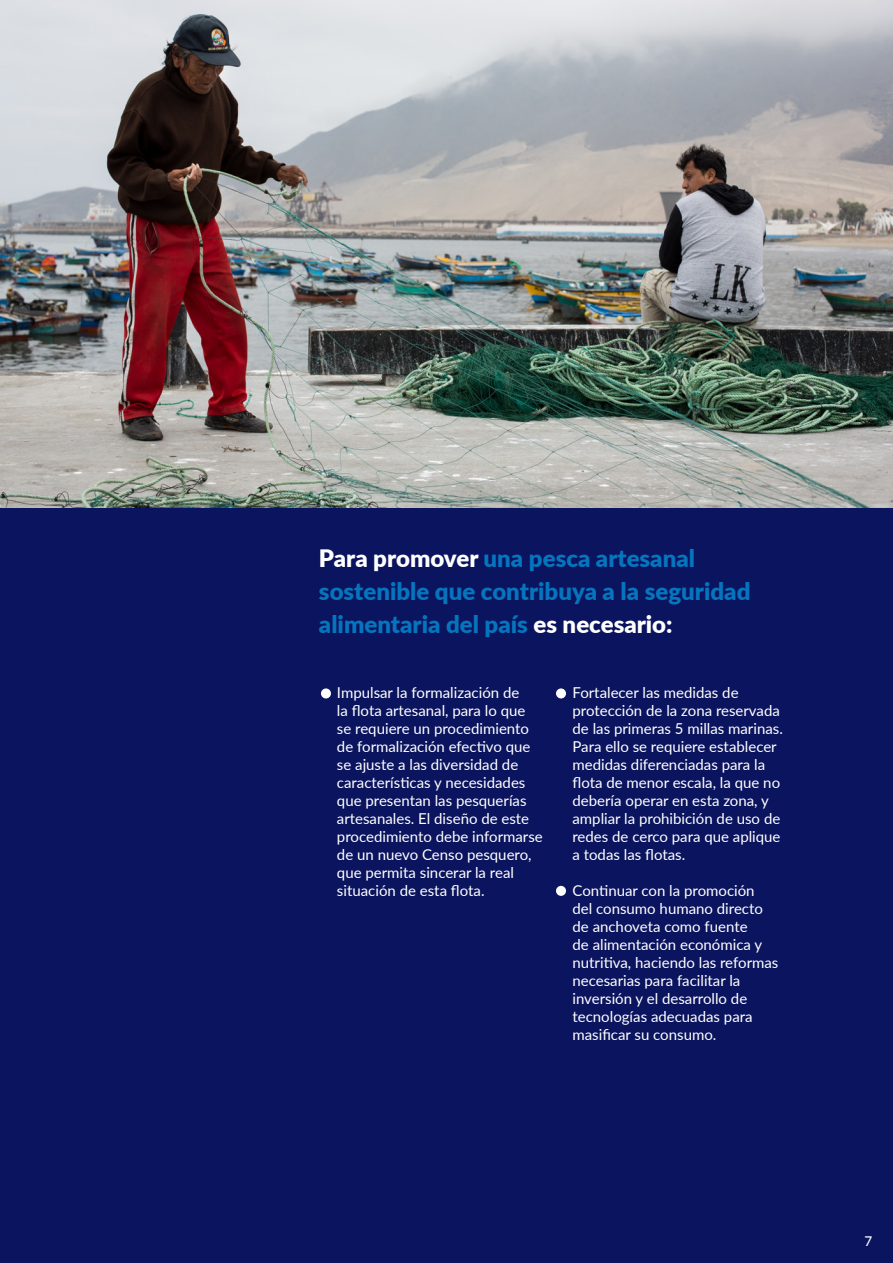
<style>
.page{position:relative;width:893px;height:1263px;background:#fff}
.page>*{position:absolute;margin:0;border:0;box-sizing:border-box;transform-origin:0 0}
.t1{font:900 24px/33px "Lato";color:#0575bd}
.t2{font:15px/18px "Lato";color:#fff}
.t3{font:500 13.5px "Lato";color:#fff}
.s1{color:#fff}
</style>
<div class="page">
<div style="left:0;top:493px;width:893px;height:770px;background:#0b145e"></div>
<img style="left:0;top:0;width:893px;height:508px">
<div style="left:321px;top:688px;width:10px;height:10px;background:#fff;border-radius:50%"></div>
<div style="left:556px;top:688px;width:10px;height:10px;background:#fff;border-radius:50%"></div>
<div style="left:556px;top:886px;width:10px;height:10px;background:#fff;border-radius:50%"></div>
<p class="t1" style="left:319px;top:541px;width:433px"><span class="s1">Para promover</span> una pesca artesanal sostenible que contribuya a la seguridad alimentaria del país <span class="s1">es necesario:</span></p>
<p class="t2" style="left:337px;top:683px;width:207px">Impulsar la formalización de<br>la flota artesanal, para lo que se requiere un procedimiento de formalización efectivo que se ajuste a las diversidad de características y necesidades que presentan las pesquerías artesanales. El diseño de este procedimiento debe informarse de un nuevo Censo pesquero, que permita sincerar la real situación de esta flota.</p>
<p class="t2" style="left:572px;top:683px;width:212px">Fortalecer las medidas de protección de la zona reservada de las primeras 5 millas marinas.<br>Para ello se requiere establecer medidas diferenciadas para la flota de menor escala, la que no debería operar en esta zona, y ampliar la prohibición de uso de redes de cerco para que aplique a todas las flotas.</p>
<p class="t2" style="left:572px;top:881px;width:207px">Continuar con la promoción<br>del consumo humano directo de anchoveta como fuente<br>de alimentación económica y nutritiva, haciendo las reformas necesarias para facilitar la inversión y el desarrollo de tecnologías adecuadas para masificar su consumo.</p>
<p class="t3" style="left:865px;top:1232px;width:9px">7</p>
</div>
